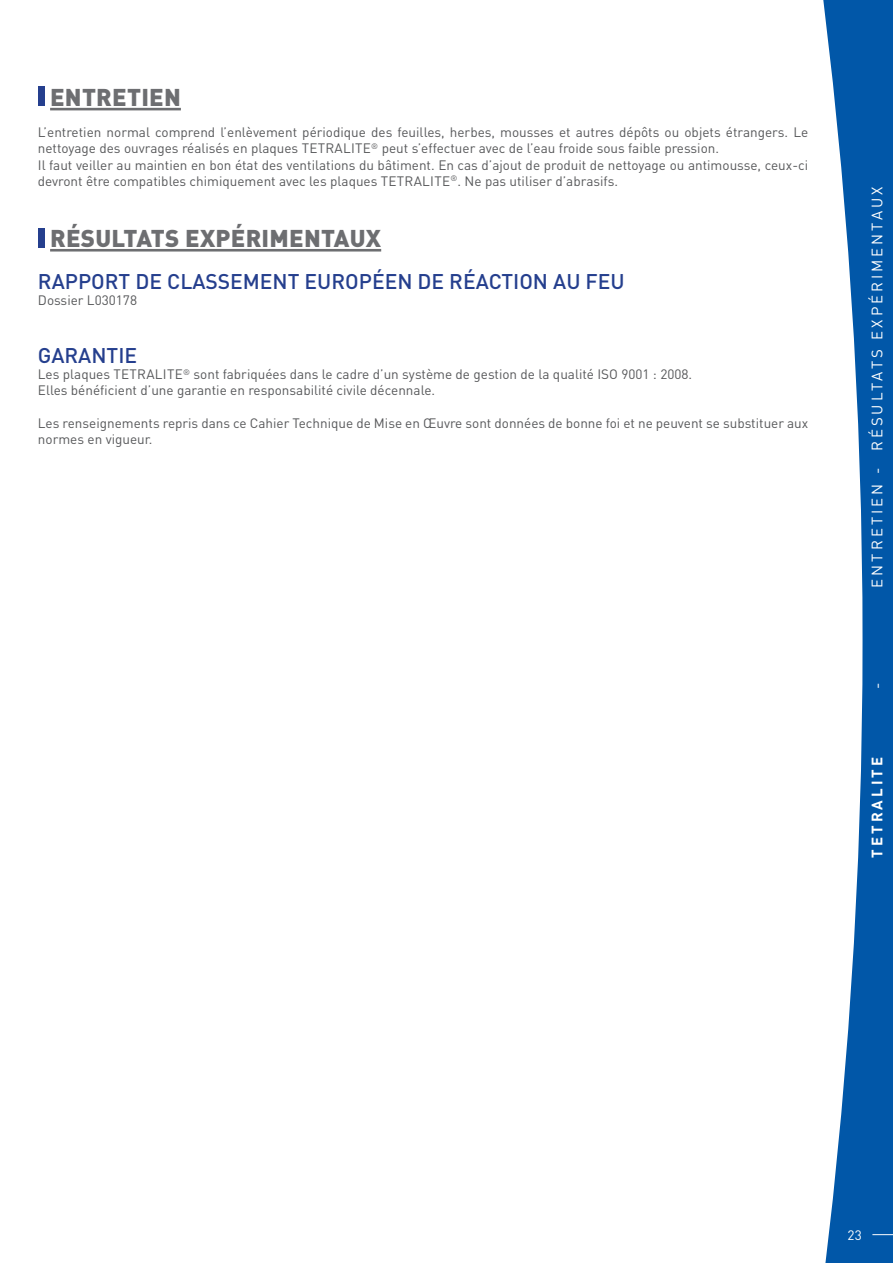
<style>
.page{position:relative;width:893px;height:1263px;background:#fff}
.page>*{position:absolute;margin:0;border:0;box-sizing:border-box;transform-origin:0 0}
.t1{font:900 24px "DIN";letter-spacing:.01em;color:#6d6e71}
.t2{font:500 21px "DIN";color:#253f8e}
.t3{font:15px "DIN";letter-spacing:.2em;color:#fff}
.t4{font:700 15px "DIN";letter-spacing:.2em;color:#fff}
.t5{font:13.5px/16.2px "DIN";color:#57585a}
.t6{font:13.5px "DIN";color:#fff}
</style>
<div class="page">
<svg style="left:823px;top:0;width:69px;height:1262px;fill:#0157a8"></svg>
<svg style="left:872px;top:1233px;width:20px;height:1px"></svg>
<hr style="left:50px;top:108px;width:131px;height:2px;background:#6d6e71">
<hr style="left:50px;top:249px;width:331px;height:2px;background:#6d6e71">
<div style="left:38px;top:87px;width:6px;height:19px;background:#253f8e"></div>
<div style="left:38px;top:228px;width:6px;height:19px;background:#253f8e"></div>
<h1 class="t1" style="left:50px;top:87px;width:132px">ENTRETIEN</h1>
<p class="t5" style="left:38px;top:124px;width:771px">L’entretien normal comprend l’enlèvement périodique des feuilles, herbes, mousses et autres dépôts ou objets étrangers. Le nettoyage des ouvrages réalisés en plaques TETRALITE<sup>®</sup> peut s’effectuer avec de l’eau froide sous faible pression.<br>Il faut veiller au maintien en bon état des ventilations du bâtiment. En cas d’ajout de produit de nettoyage ou antimousse, ceux-ci devront être compatibles chimiquement avec les plaques TETRALITE<sup>®</sup>. Ne pas utiliser d’abrasifs.</p>
<h1 class="t1" style="left:50px;top:228px;width:332px">RÉSULTATS EXPÉRIMENTAUX</h1>
<h2 class="t2" style="left:38px;top:272px;width:588px">RAPPORT DE CLASSEMENT EUROPÉEN DE RÉACTION AU FEU</h2>
<p class="t5" style="left:38px;top:292px;width:101px">Dossier L030178</p>
<h2 class="t2" style="left:38px;top:346px;width:101px">GARANTIE</h2>
<p class="t5" style="left:38px;top:366px;width:655px">Les plaques TETRALITE<sup>®</sup> sont fabriquées dans le cadre d’un système de gestion de la qualité ISO 9001 : 2008.<br>Elles bénéficient d’une garantie en responsabilité civile décennale.</p>
<p class="t5" style="left:38px;top:415px;width:771px">Les renseignements repris dans ce Cahier Technique de Mise en Œuvre sont données de bonne foi et ne peuvent se substituer aux normes en vigueur.</p>
<p class="t3" style="left:868px;top:587px;width:402px;rotate:-90deg">ENTRETIEN - RÉSULTATS EXPÉRIMENTAUX</p>
<p class="t3" style="left:868px;top:689px;width:8px;rotate:-90deg">-</p>
<p class="t4" style="left:868px;top:857px;width:102px;rotate:-90deg">TETRALITE</p>
<p class="t6" style="left:847px;top:1226px;width:16px">23</p>
</div>
